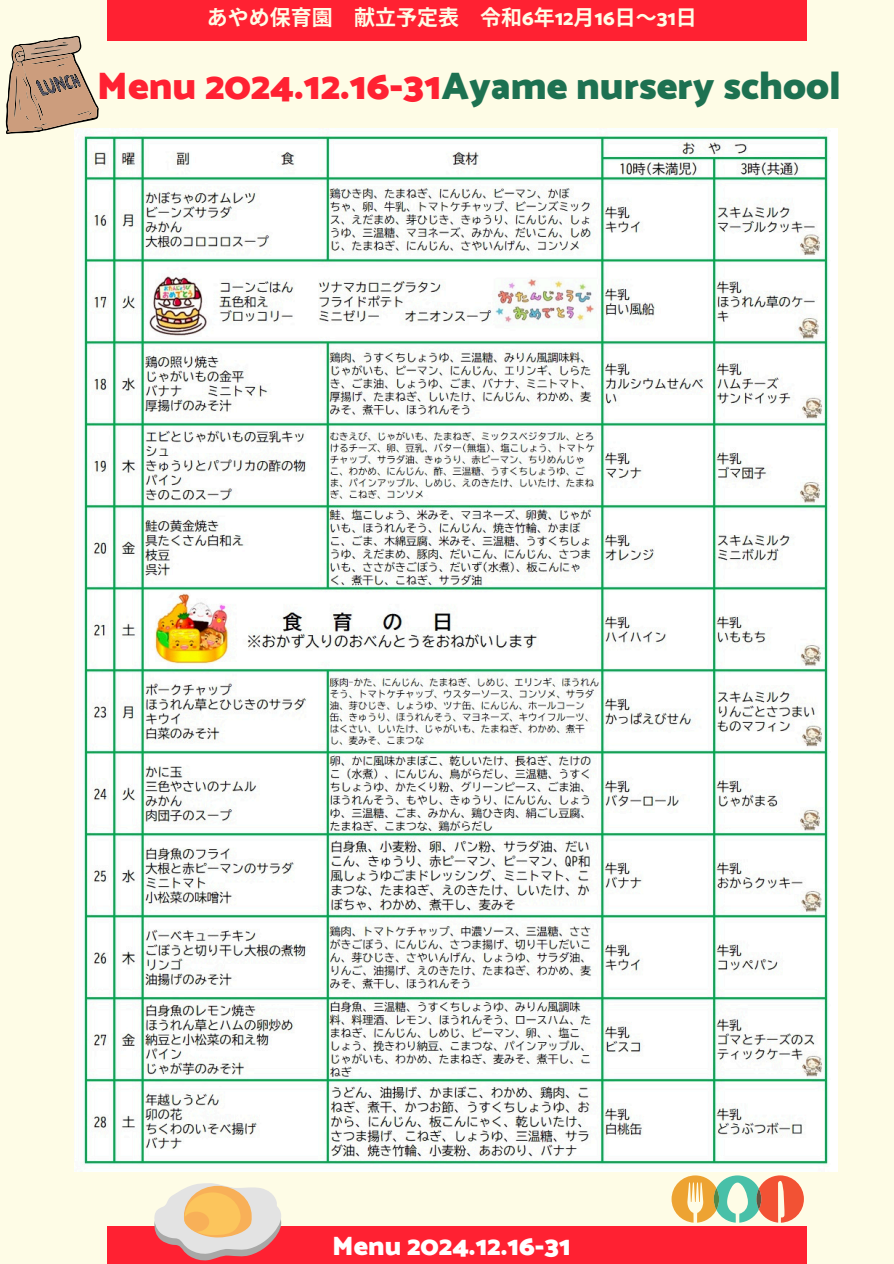
<style>
.page{position:relative;width:894px;height:1264px;background:#fff}
.page>*{position:absolute;margin:0;border:0;box-sizing:border-box;transform-origin:0 0}
.t1{font:900 39px "Catamaran";color:#1d7151}
.t2{font:900 27px "Catamaran";color:#fff}
.t3{font:700 21px "Noto Sans CJ Ksc";color:#fefce6}
.s1{font-family:"Catamaran";font-weight:800}
.s2{color:#ff2132}
</style>
<div class="page">
<div style="left:0;top:0;width:893px;height:1263px;background:#fefce6"></div>
<div style="left:107px;top:1225px;width:700px;height:38px;background:#ff2132"></div>
<div style="left:107px;top:0;width:700px;height:41px;background:#ff2132"></div>
<svg style="left:154px;top:1183px;width:130px;height:77px"></svg>
<svg style="left:671px;top:1175px;width:132px;height:47px"></svg>
<svg style="left:756px;top:1188px;width:5px;height:21px"></svg>
<svg style="left:5px;top:35px;width:94px;height:100px"></svg>
<img style="left:74px;top:128px;width:763px;height:1043px">
<p class="t3" style="left:207px;top:0;width:485px">あやめ保育園 献立予定表 令和<span class="s1">6</span>年<span class="s1">12</span>月 <span class="s1">16</span>日～<span class="s1">31</span>日</p>
<p class="t1" style="left:97px;top:57px;width:745px"><span class="s2">Menu 2024.12.16-31</span>Ayame nursery school</p>
<h1 class="t2" style="left:332px;top:1224px;width:240px">Menu 2024.12.16-31</h1>
</div>
